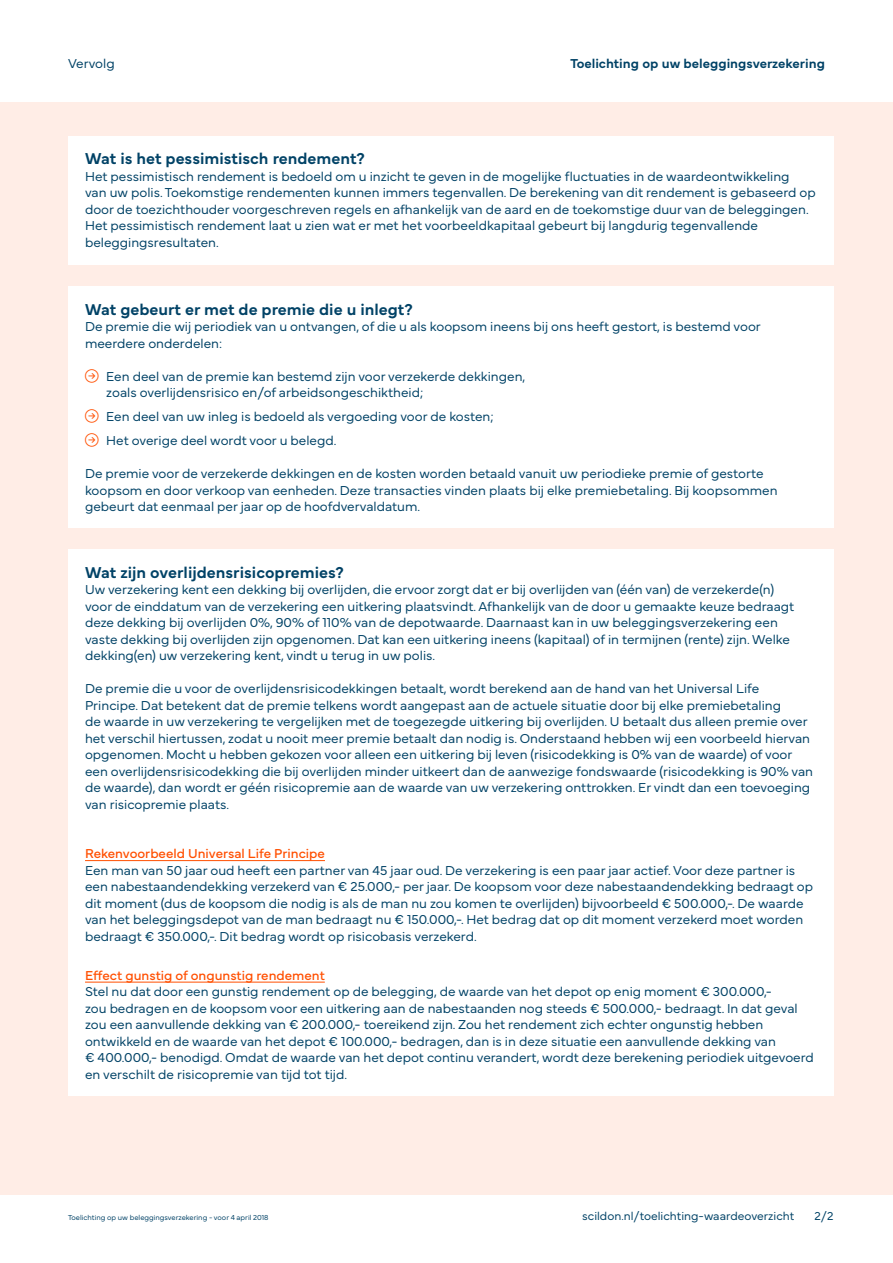
<style>
.page{position:relative;width:893px;height:1263px;background:#fff}
.page>*{position:absolute;margin:0;border:0;box-sizing:border-box;transform-origin:0 0}
.t1{font:600 16.5px "Mundial";color:#004266}
.t2{font:300 13.5px/16.5px "Mundial";color:#004266}
.t3{font:13.5px "Mundial";color:#ff4f00}
.t4{font:600 13.5px "Mundial";color:#004266}
.t5{font:300 12px "Mundial";color:#004266}
.t6{font:300 7.5px "Mundial";color:#004266}
</style>
<div class="page">
<div style="left:0;top:102px;width:893px;height:1093px;background:#ffede6"></div>
<div style="left:68px;top:136px;width:765px;height:129px;background:#fff"></div>
<div style="left:68px;top:286px;width:765px;height:242px;background:#fff"></div>
<div style="left:68px;top:549px;width:765px;height:547px;background:#fff"></div>
<hr style="left:85px;top:860px;width:240px;height:1px;background:#ff4f00">
<hr style="left:85px;top:981px;width:240px;height:1px;background:#ff4f00">
<p class="t2" style="left:68px;top:54px;width:48px">Vervolg</p>
<p class="t4" style="left:570px;top:53px;width:256px">Toelichting op uw beleggingsverzekering</p>
<p class="t1" style="left:85px;top:146px;width:281px">Wat is het pessimistisch rendement?</p>
<p class="t2" style="left:85px;top:167px;width:732px">Het pessimistisch rendement is bedoeld om u inzicht te geven in de mogelijke fluctuaties in de waardeontwikkeling<br>van uw polis. Toekomstige rendementen kunnen immers tegenvallen. De berekening van dit rendement is gebaseerd op door de toezichthouder voorgeschreven regels en afhankelijk van de aard en de toekomstige duur van de beleggingen.<br>Het pessimistisch rendement laat u zien wat er met het voorbeeldkapitaal gebeurt bij langdurig tegenvallende beleggingsresultaten.</p>
<p class="t1" style="left:85px;top:296px;width:329px">Wat gebeurt er met de premie die u inlegt?</p>
<p class="t2" style="left:85px;top:317px;width:677px">De premie die wij periodiek van u ontvangen, of die u als koopsom ineens bij ons heeft gestort, is bestemd voor meerdere onderdelen:</p>
<p class="t2" style="left:106px;top:366px;width:421px">Een deel van de premie kan bestemd zijn voor verzekerde dekkingen, zoals overlijdensrisico en/of arbeidsongeschiktheid;</p>
<p class="t2" style="left:106px;top:403px;width:389px;line-height:24px">Een deel van uw inleg is bedoeld als vergoeding voor de kosten;<br>Het overige deel wordt voor u belegd.</p>
<p class="t2" style="left:85px;top:464px;width:694px">De premie voor de verzekerde dekkingen en de kosten worden betaald vanuit uw periodieke premie of gestorte koopsom en door verkoop van eenheden. Deze transacties vinden plaats bij elke premiebetaling. Bij koopsommen gebeurt dat eenmaal per jaar op de hoofdvervaldatum.</p>
<p class="t1" style="left:85px;top:559px;width:260px">Wat zijn overlijdensrisicopremies?</p>
<p class="t2" style="left:85px;top:580px;width:711px">Uw verzekering kent een dekking bij overlijden, die ervoor zorgt dat er bij overlijden van (één van) de verzekerde(n) voor de einddatum van de verzekering een uitkering plaatsvindt. Afhankelijk van de door u gemaakte keuze bedraagt deze dekking bij overlijden 0%, 90% of 110% van de depotwaarde. Daarnaast kan in uw beleggingsverzekering een vaste dekking bij overlijden zijn opgenomen. Dat kan een uitkering ineens (kapitaal) of in termijnen (rente) zijn. Welke dekking(en) uw verzekering kent, vindt u terug in uw polis.</p>
<p class="t2" style="left:85px;top:679px;width:729px">De premie die u voor de overlijdensrisicodekkingen betaalt, wordt berekend aan de hand van het Universal Life Principe. Dat betekent dat de premie telkens wordt aangepast aan de actuele situatie door bij elke premiebetaling<br>de waarde in uw verzekering te vergelijken met de toegezegde uitkering bij overlijden. U betaalt dus alleen premie over het verschil hiertussen, zodat u nooit meer premie betaalt dan nodig is. Onderstaand hebben wij een voorbeeld hiervan opgenomen. Mocht u hebben gekozen voor alleen een uitkering bij leven (risicodekking is 0% van de waarde) of voor een overlijdensrisicodekking die bij overlijden minder uitkeert dan de aanwezige fondswaarde (risicodekking is 90% van de waarde), dan wordt er géén risicopremie aan de waarde van uw verzekering onttrokken. Er vindt dan een toevoeging van risicopremie plaats.</p>
<p class="t3" style="left:85px;top:843px;width:241px">Rekenvoorbeeld Universal Life Principe</p>
<p class="t2" style="left:85px;top:861px;width:730px">Een man van 50 jaar oud heeft een partner van 45 jaar oud. De verzekering is een paar jaar actief. Voor deze partner is een nabestaandendekking verzekerd van € 25.000,- per jaar. De koopsom voor deze nabestaandendekking bedraagt op dit moment (dus de koopsom die nodig is als de man nu zou komen te overlijden) bijvoorbeeld € 500.000,-. De waarde van het beleggingsdepot van de man bedraagt nu € 150.000,-. Het bedrag dat op dit moment verzekerd moet worden bedraagt € 350.000,-. Dit bedrag wordt op risicobasis verzekerd.</p>
<p class="t3" style="left:85px;top:964px;width:241px">Effect gunstig of ongunstig rendement</p>
<p class="t2" style="left:85px;top:982px;width:730px">Stel nu dat door een gunstig rendement op de belegging, de waarde van het depot op enig moment € 300.000,-<br>zou bedragen en de koopsom voor een uitkering aan de nabestaanden nog steeds € 500.000,- bedraagt. In dat geval zou een aanvullende dekking van € 200.000,- toereikend zijn. Zou het rendement zich echter ongunstig hebben ontwikkeld en de waarde van het depot € 100.000,- bedragen, dan is in deze situatie een aanvullende dekking van<br>€ 400.000,- benodigd. Omdat de waarde van het depot continu verandert, wordt deze berekening periodiek uitgevoerd en verschilt de risicopremie van tijd tot tijd.</p>
<p class="t6" style="left:68px;top:1211px;width:202px">Toelichting op uw beleggingsverzekering - voor 4 april 2018</p>
<p class="t5" style="left:582px;top:1206px;width:214px">scildon.nl/toelichting-waardeoverzicht</p>
<p class="t5" style="left:814px;top:1206px;width:20px">2/2</p>
</div>
